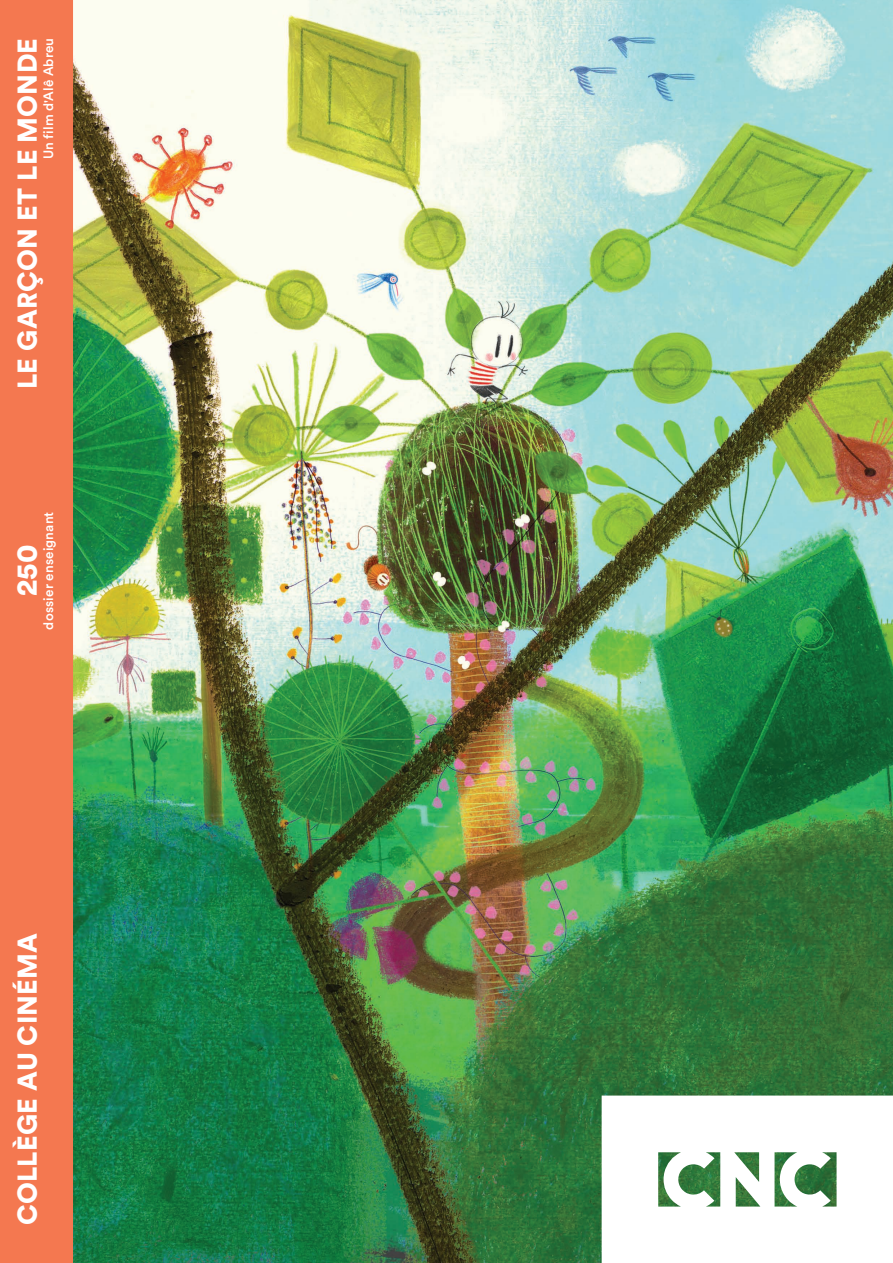
<style>
.page{position:relative;width:893px;height:1263px;background:#fff}
.page>*{position:absolute;margin:0;border:0;box-sizing:border-box;transform-origin:0 0}
.t1{font:900 29.4px "Circular Std";color:#fff}
.t2{font:900 27px "Circular Std";letter-spacing:.01em;color:#fff}
.t3{font:500 13.5px "Circular Std";letter-spacing:.01em;color:#fff}
</style>
<div class="page">
<img style="left:73px;top:0;width:820px;height:1263px">
<div style="left:0;top:0;width:73px;height:1263px;background:#f47850"></div>
<svg style="left:602px;top:1095px;width:291px;height:168px"></svg>
<p class="t3" style="left:41px;top:159px;width:123px;rotate:-90deg">Un film d'Alê Abreu</p>
<h2 class="t2" style="left:13px;top:389px;width:353px;rotate:-90deg">LE GARÇON ET LE MONDE</h2>
<p class="t3" style="left:41px;top:629px;width:119px;rotate:-90deg">dossier enseignant</p>
<h1 class="t1" style="left:11px;top:596px;width:53px;rotate:-90deg">250</h1>
<h2 class="t2" style="left:13px;top:1225px;width:294px;rotate:-90deg">COLLÈGE AU CINÉMA</h2>
</div>
